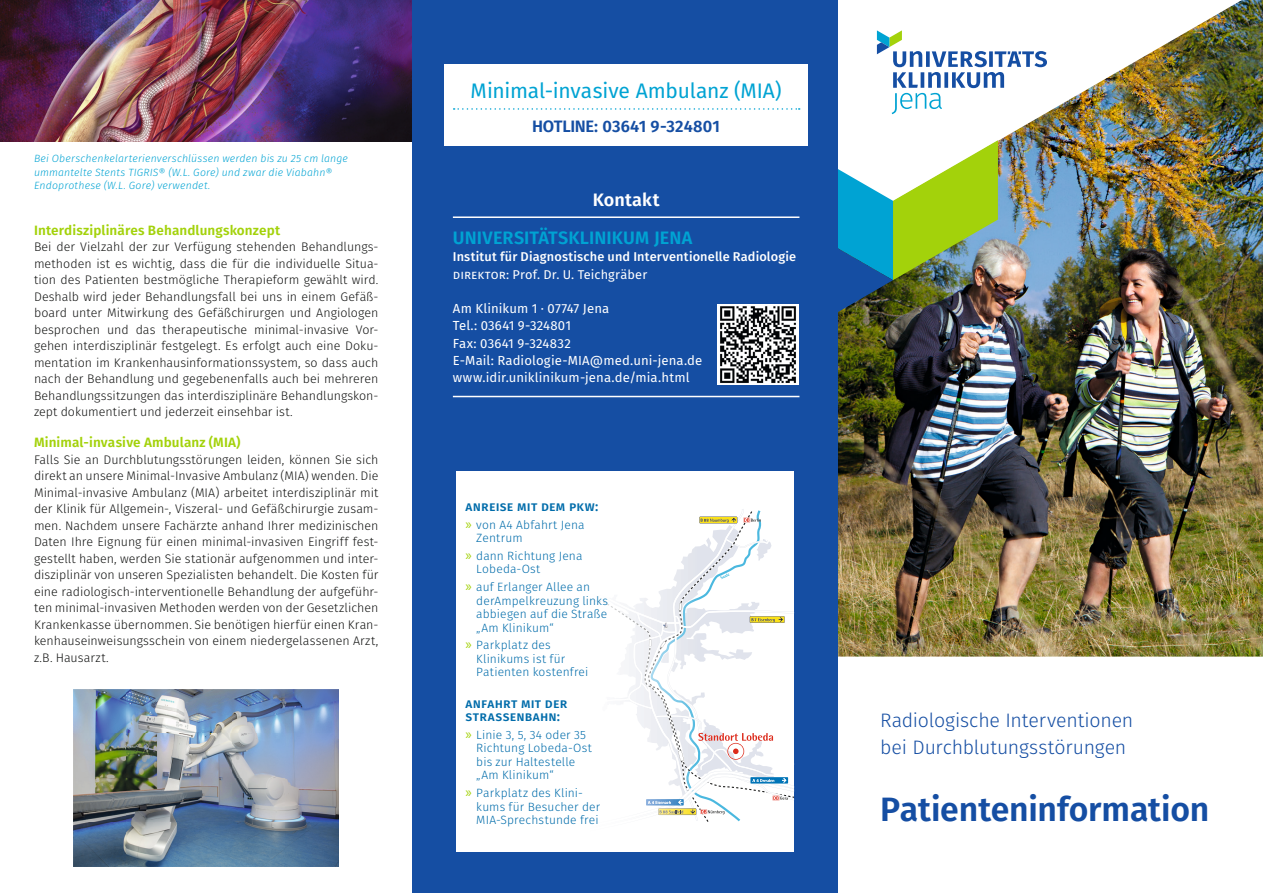
<style>
.page{position:relative;width:1263px;height:893px;background:#fff}
.page>*{position:absolute;margin:0;border:0;box-sizing:border-box;transform-origin:0 0}
.t1{font:600 33.75px "Fira Sans";letter-spacing:-.005em;color:#154ea3}
.t2{font:21px "Fira Sans";letter-spacing:-.01em;color:#00a3d3}
.t3{font:300 19.5px/27px "Fira Sans";letter-spacing:-.01em;color:#154ea3}
.t4{font:600 18px "Fira Sans";letter-spacing:.005em;color:#00a3d3}
.t5{font:600 18px "Fira Sans";letter-spacing:.01em;color:#fff}
.t6{font:600 16.5px "Fira Sans";letter-spacing:.005em;color:#154ea3}
.t7{font:600 13.5px "Fira Sans";letter-spacing:.01em;color:#a3d20b}
.t8{font:500 13.5px/13.5px "Fira Sans";letter-spacing:.015em;color:#006caa}
.t9{font:13.2px/17.2px "Fira Sans";letter-spacing:.005em;color:#fff}
.t10{font:500 12.75px "Fira Sans";letter-spacing:.005em;color:#fff}
.t11{font:12.75px "Fira Sans";letter-spacing:.01em;color:#fff}
.t12{font:300 12.45px/16.5px "Fira Sans";color:#131413;text-align:justify}
.t13{font:300 12px/13.5px "Fira Sans";letter-spacing:.015em;color:#006caa}
.t14{font:italic 300 10.5px/13.5px "Fira Sans";letter-spacing:.015em;color:#00a3d3}
.s1{font-family:"Myriad Pro";font-weight:400;font-size:15px;color:#a3d20b}
</style>
<div class="page">
<img style="left:838px;top:0;width:425px;height:657px">
<img style="left:838px;top:140px;width:160px;height:201px">
<svg style="left:877px;top:30px;width:170px;height:84px"></svg>
<img style="left:0;top:0;width:412px;height:142px">
<div style="left:412px;top:0;width:426px;height:893px;background:#154ea3"></div>
<div style="left:456px;top:472px;width:338px;height:380px;background:#fff"></div>
<svg style="left:595px;top:509px;width:199px;height:313px"></svg>
<img style="left:718px;top:304px;width:80px;height:81px">
<div style="left:444px;top:64px;width:364px;height:82px;background:#fff"></div>
<svg style="left:454px;top:108px;width:346px;height:2px"></svg>
<hr style="left:453px;top:216px;width:346px;height:2px;background:#fff">
<img style="left:74px;top:690px;width:265px;height:176px">
<hr style="left:453px;top:396px;width:346px;height:1px;background:#fff">
<p class="t14" style="left:34px;top:152px;width:316px">Bei Oberschenkelarterienverschlüssen werden bis zu 25 cm lange ummantelte Stents TIGRIS® (W.L. Gore) und zwar die Viabahn®<br>Endoprothese (W.L. Gore) verwendet.</p>
<p class="t7" style="left:34px;top:219px;width:248px">Interdisziplinäres Behandlungskonzept</p>
<p class="t12" style="left:34px;top:239px;width:346px">Bei der Vielzahl der zur Verfügung stehenden Behandlungs&shy;methoden ist es wichtig, dass die für die individuelle Situa&shy;tion des Patienten bestmögliche Therapieform gewählt wird.<br>Deshalb wird jeder Behandlungsfall bei uns in einem Gefäß&shy;board unter Mitwirkung des Gefäßchirurgen und Angiologen besprochen und das therapeutische minimal-invasive Vor&shy;gehen interdisziplinär festgelegt. Es erfolgt auch eine Doku&shy;mentation im Krankenhausinformationssystem, so dass auch nach der Behandlung und gegebenenfalls auch bei mehreren Behandlungssitzungen das interdisziplinäre Behandlungskon&shy;zept dokumentiert und jederzeit einsehbar ist.</p>
<p class="t7" style="left:34px;top:431px;width:208px">Minimal-invasive Ambulanz (MIA)</p>
<p class="t12" style="left:34px;top:451px;width:346px">Falls Sie an Durchblutungsstörungen leiden, können Sie sich direkt an unsere Minimal-Invasive Ambulanz (MIA) wenden. Die Minimal-invasive Ambulanz (MIA) arbeitet interdisziplinär mit der Klinik für Allgemein-, Viszeral- und Gefäßchirurgie zusam&shy;men. Nachdem unsere Fachärzte anhand Ihrer medizinischen Daten Ihre Eignung für einen minimal-invasiven Eingriff fest&shy;gestellt haben, werden Sie stationär aufgenommen und inter&shy;disziplinär von unseren Spezialisten behandelt. Die Kosten für eine radiologisch-interventionelle Behandlung der aufgeführ&shy;ten minimal-invasiven Methoden werden von der Gesetzlichen Krankenkasse übernommen. Sie benötigen hierfür einen Kran&shy;kenhauseinweisungsschein von einem niedergelassenen Arzt, z.B. Hausarzt.</p>
<h2 class="t2" style="left:471px;top:74px;width:313px">Minimal-invasive Ambulanz (MIA)</h2>
<h3 class="t6" style="left:532px;top:113px;width:189px">HOTLINE: 03641 9-324801</h3>
<h3 class="t5" style="left:593px;top:185px;width:68px">Kontakt</h3>
<h3 class="t4" style="left:453px;top:223px;width:241px">UNIVERSITÄTSKLINIKUM JENA</h3>
<p class="t10" style="left:453px;top:247px;width:345px">Institut für Diagnostische und Interventionelle Radiologie</p>
<p class="t11" style="left:453px;top:265px;width:196px">direktor: Prof. Dr. U. Teichgräber</p>
<p class="t9" style="left:453px;top:300px;width:251px">Am Klinikum 1 · 07747 Jena<br>Tel.: 03641 9-324801<br>Fax: 03641 9-324832<br>E-Mail: Radiologie-MIA@med.uni-jena.de www.idir.uniklinikum-jena.de/mia.html</p>
<p class="t8" style="left:466px;top:499px;width:134px">anreise mit dem pkw:</p>
<p class="t13" style="left:476px;top:518px;width:110px;text-indent:-11px"><span class="s1">»</span> von A4 Abfahrt Jena<br>Zentrum</p>
<p class="t13" style="left:476px;top:549px;width:108px;text-indent:-11px"><span class="s1">»</span> dann Richtung Jena<br>Lobeda-Ost</p>
<p class="t13" style="left:476px;top:580px;width:133px;text-indent:-11px"><span class="s1">»</span> auf Erlanger Allee an derAmpelkreuzung links abbiegen auf die Straße „Am Klinikum“</p>
<p class="t13" style="left:476px;top:638px;width:114px;text-indent:-11px"><span class="s1">»</span> Parkplatz des<br>Klinikums ist für<br>Patienten kostenfrei</p>
<p class="t8" style="left:466px;top:695px;width:103px">anfahrt mit der strassenbahn:</p>
<p class="t13" style="left:476px;top:728px;width:117px;text-indent:-11px"><span class="s1">»</span> Linie 3, 5, 34 oder 35<br>Richtung Lobeda-Ost bis zur Haltestelle „Am Klinikum“</p>
<p class="t13" style="left:476px;top:786px;width:125px;text-indent:-11px"><span class="s1">»</span> Parkplatz des Klini&shy;kums für Besucher der<br>MIA-Sprechstunde frei</p>
<h3 class="t3" style="left:880px;top:707px;width:255px">Radiologische Interventionen bei Durchblutungsstörungen</h3>
<h1 class="t1" style="left:880px;top:782px;width:331px">Patienteninformation</h1>
</div>
